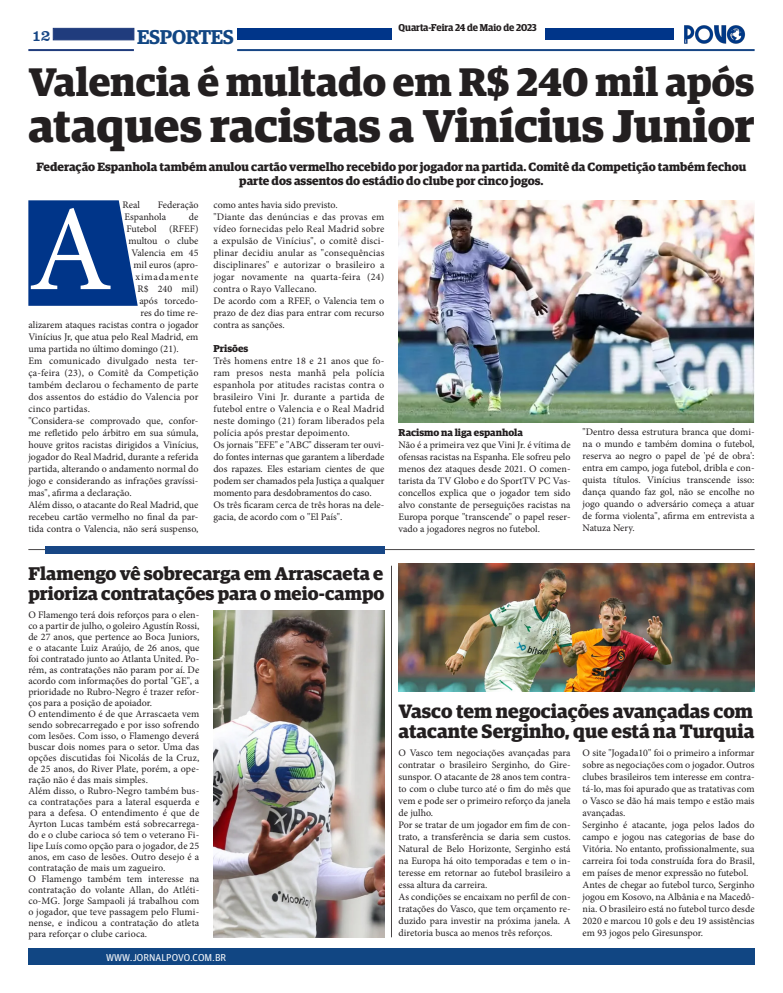
<style>
.page{position:relative;width:783px;height:993px;background:#fff}
.page>*{position:absolute;margin:0;border:0;box-sizing:border-box;transform-origin:0 0}
.t1{font:122px "Minion Pro";color:#fff}
.t2{font:700 46px "Guardian Egyptian";color:#231f20}
.t3{font:700 39.9px "Guardian Egyptian";color:#231f20}
.t4{font:600 20px "Guardian Egyptian";letter-spacing:-.02em;color:#114683}
.t5{font:700 19.4px/20.4px "Guardian Egyptian";color:#231f20}
.t6{font:700 18.4px/19.4px "Guardian Egyptian";color:#231f20}
.t7{font:16px "Clarendon BT";color:#174685}
.t8{font:700 12px/14.4px "Guardian Egyptian";color:#231f20;text-align:center}
.t9{font:10px/12px "Minion Pro";color:#231f20;text-align:justify}
.t10{font:700 10px "Guardian Egyptian";color:#231f20}
.t11{font:600 10px "Guardian Egyptian Display";letter-spacing:-.005em;color:#231f20}
.t12{font:10px "Guardian Agate Sans G1 D Regular";color:#fff}
.t13{font:10px "Minion Pro";letter-spacing:.085em;color:#231f20}
</style>
<div class="page">
<img style="left:684px;top:25px;width:62px;height:19px">
<div style="left:53px;top:28px;width:81px;height:12px;background:#203c7d;border:1px solid #203c7d"></div>
<hr style="left:28px;top:49px;width:106px;height:2px;background:#203c7d">
<div style="left:28px;top:947px;width:726px;height:17px;background:#114683"></div>
<div style="left:237px;top:28px;width:154px;height:12px;background:#003589"></div>
<hr style="left:237px;top:49px;width:517px;height:2px;background:#174685">
<div style="left:545px;top:28px;width:129px;height:12px;background:#003589"></div>
<img style="left:398px;top:200px;width:356px;height:222px">
<svg style="left:28px;top:200px;width:110px;height:106px;background:#184894"></svg>
<hr style="left:28px;top:549px;width:726px;height:1px;background:#231f20">
<div style="left:45px;top:545px;width:339px;height:8px;background:#174685"></div>
<img style="left:213px;top:610px;width:171px;height:326px">
<hr style="left:391px;top:565px;width:1px;height:371px;background:#231f20">
<img style="left:398px;top:563px;width:356px;height:128px">
<h3 class="t7" style="left:31px;top:25px;width:21px">12</h3>
<h3 class="t4" style="left:137px;top:22px;width:98px">ESPORTES</h3>
<p class="t11" style="left:398px;top:22px;width:140px">Quarta-Feira 24 de Maio de 2023</p>
<p class="t3" style="left:28px;top:52px;width:727px">Valencia é multado em R$ 240 mil após</p>
<p class="t2" style="left:28px;top:91px;width:727px">ataques racistas a Vinícius Junior</p>
<p class="t8" style="left:37px;top:158px;width:711px">Federação Espanhola também anulou cartão vermelho recebido por jogador na partida. Comitê da Competição também fechou parte dos assentos do estádio do clube por cinco jogos.</p>
<p class="t9" style="left:122px;top:198px;width:19px">Real</p>
<p class="t9" style="left:124px;top:198px;width:75px;text-indent:33px">Federação<br>Espanhola</p>
<p class="t1" style="left:28px;top:168px;width:86px">A</p>
<p class="t9" style="left:189px;top:210px;width:11px">de</p>
<p class="t9" style="left:126px;top:222px;width:73px">Futebol (RFEF)</p>
<p class="t9" style="left:128px;top:234px;width:72px">multou o clube</p>
<p class="t9" style="left:131px;top:246px;width:68px">Valencia em 45</p>
<p class="t9" style="left:133px;top:258px;width:67px">mil euros (apro-</p>
<p class="t13" style="left:135px;top:270px;width:64px">ximadamente</p>
<p class="t9" style="left:137px;top:282px;width:62px">R$ 240 mil)</p>
<p class="t9" style="left:139px;top:294px;width:61px">após torcedo-</p>
<p class="t9" style="left:140px;top:306px;width:60px">res do time re-</p>
<p class="t9" style="left:28px;top:318px;width:171px">alizarem ataques racistas contra o jogador</p>
<p class="t9" style="left:28px;top:330px;width:172px">Vinícius Jr, que atua pelo Real Madrid, em</p>
<p class="t9" style="left:28px;top:342px;width:152px">uma partida no último domingo (21).</p>
<p class="t9" style="left:28px;top:354px;width:172px">Em comunicado divulgado nesta ter&shy;ça-feira (23), o Comitê da Competição também declarou o fechamento de parte dos assentos do estádio do Valencia por cinco partidas.</p>
<p class="t9" style="left:28px;top:414px;width:172px">"Considera-se comprovado que, confor&shy;me refletido pelo árbitro em sua súmula, houve gritos racistas dirigidos a Vinícius, jogador do Real Madrid, durante a referida partida, alterando o andamento normal do jogo e considerando as infrações gravíssi&shy;mas", afirma a declaração.</p>
<p class="t9" style="left:28px;top:498px;width:172px">Além disso, o atacante do Real Madrid, que recebeu cartão vermelho no final da par&shy;tida contra o Valencia, não será suspenso,</p>
<p class="t9" style="left:213px;top:198px;width:126px">como antes havia sido previsto.</p>
<p class="t9" style="left:213px;top:210px;width:172px">"Diante das denúncias e das provas em vídeo fornecidas pelo Real Madrid sobre a expulsão de Vinícius", o comitê disci&shy;plinar decidiu anular as "consequências disciplinares" e autorizar o brasileiro a jogar novamente na quarta-feira (24) contra o Rayo Vallecano.</p>
<p class="t9" style="left:213px;top:294px;width:172px">De acordo com a RFEF, o Valencia tem o prazo de dez dias para entrar com recurso contra as sanções.</p>
<p class="t10" style="left:213px;top:340px;width:36px">Prisões</p>
<p class="t9" style="left:213px;top:354px;width:172px">Três homens entre 18 e 21 anos que fo&shy;ram presos nesta manhã pela polícia espanhola por atitudes racistas contra o brasileiro Vini Jr. durante a partida de futebol entre o Valencia e o Real Madrid neste domingo (21) foram liberados pela polícia após prestar depoimento.</p>
<p class="t9" style="left:213px;top:438px;width:172px">Os jornais "EFE" e "ABC" disseram ter ouvi&shy;do fontes internas que garantem a liberdade dos rapazes. Eles estariam cientes de que podem ser chamados pela Justiça a qualquer momento para desdobramentos do caso.</p>
<p class="t9" style="left:213px;top:498px;width:172px">Os três ficaram cerca de três horas na dele&shy;gacia, de acordo com o "El País".</p>
<p class="t6" style="left:28px;top:562px;width:357px">Flamengo vê sobrecarga em Arrascaeta e prioriza contratações para o meio-campo</p>
<p class="t9" style="left:28px;top:609px;width:172px;line-height:11px">O Flamengo terá dois reforços para o elen&shy;co a partir de julho, o goleiro Agustín Rossi, de 27 anos, que pertence ao Boca Juniors, e o atacante Luiz Araújo, de 26 anos, que foi contratado junto ao Atlanta United. Po&shy;rém, as contratações não param por aí. De acordo com informações do portal "GE", a prioridade no Rubro-Negro é trazer refor&shy;ços para a posição de apoiador.</p>
<p class="t9" style="left:28px;top:708px;width:172px;line-height:11px">O entendimento é de que Arrascaeta vem sendo sobrecarregado e por isso sofrendo com lesões. Com isso, o Flamengo deverá buscar dois nomes para o setor. Uma das opções discutidas foi Nicolás de la Cruz, de 25 anos, do River Plate, porém, a ope&shy;ração não é das mais simples.</p>
<p class="t9" style="left:28px;top:785px;width:172px;line-height:11px">Além disso, o Rubro-Negro também bus&shy;ca contratações para a lateral esquerda e para a defesa. O entendimento é que de Ayrton Lucas também está sobrecarrega&shy;do e o clube carioca só tem o veterano Fi&shy;lipe Luís como opção para o jogador, de 25 anos, em caso de lesões. Outro desejo é a contratação de mais um zagueiro.</p>
<p class="t9" style="left:28px;top:873px;width:172px;line-height:11px">O Flamengo também tem interesse na contratação do volante Allan, do Atléti&shy;co-MG. Jorge Sampaoli já trabalhou com o jogador, que teve passagem pelo Flumi&shy;nense, e indicou a contratação do atleta para reforçar o clube carioca.</p>
<p class="t12" style="left:106px;top:949px;width:122px">WWW.JORNALPOVO.COM.BR</p>
<p class="t10" style="left:398px;top:424px;width:126px">Racismo na liga espanhola</p>
<p class="t9" style="left:398px;top:438px;width:173px">Não é a primeira vez que Vini Jr. é vítima de ofensas racistas na Espanha. Ele sofreu pelo menos dez ataques desde 2021. O comen&shy;tarista da TV Globo e do SportTV PC Vas&shy;concellos explica que o jogador tem sido alvo constante de perseguições racistas na Europa porque "transcende" o papel reser&shy;vado a jogadores negros no futebol.</p>
<p class="t9" style="left:582px;top:426px;width:173px">"Dentro dessa estrutura branca que domi&shy;na o mundo e também domina o futebol, reserva ao negro o papel de 'pé de obra': entra em campo, joga futebol, dribla e con&shy;quista títulos. Vinícius transcende isso: dança quando faz gol, não se encolhe no jogo quando o adversário começa a atuar de forma violenta", afirma em entrevista a Natuza Nery.</p>
<p class="t5" style="left:398px;top:698px;width:357px">Vasco tem negociações avançadas com atacante Serginho, que está na Turquia</p>
<p class="t9" style="left:398px;top:746px;width:173px">O Vasco tem negociações avançadas para contratar o brasileiro Serginho, do Gire&shy;sunspor. O atacante de 28 anos tem contra&shy;to com o clube turco até o fim do mês que vem e pode ser o primeiro reforço da janela de julho.</p>
<p class="t9" style="left:398px;top:818px;width:173px">Por se tratar de um jogador em fim de con&shy;trato, a transferência se daria sem custos.<br>Natural de Belo Horizonte, Serginho está na Europa há oito temporadas e tem o in&shy;teresse em retornar ao futebol brasileiro a essa altura da carreira.</p>
<p class="t9" style="left:398px;top:890px;width:173px">As condições se encaixam no perfil de con&shy;tratações do Vasco, que tem orçamento re&shy;duzido para investir na próxima janela. A diretoria busca ao menos três reforços.</p>
<p class="t9" style="left:582px;top:746px;width:173px">O site "Jogada10" foi o primeiro a informar sobre as negociações com o jogador. Outros clubes brasileiros tem interesse em contra&shy;tá-lo, mas foi apurado que as tratativas com o Vasco se dão há mais tempo e estão mais avançadas.</p>
<p class="t9" style="left:582px;top:818px;width:173px">Serginho é atacante, joga pelos lados do campo e jogou nas categorias de base do Vitória. No entanto, profissionalmente, sua carreira foi toda construída fora do Brasil, em países de menor expressão no futebol.</p>
<p class="t9" style="left:582px;top:878px;width:173px">Antes de chegar ao futebol turco, Serginho jogou em Kosovo, na Albânia e na Macedô&shy;nia. O brasileiro está no futebol turco desde 2020 e marcou 10 gols e deu 19 assistências em 93 jogos pelo Giresunspor.</p>
</div>
